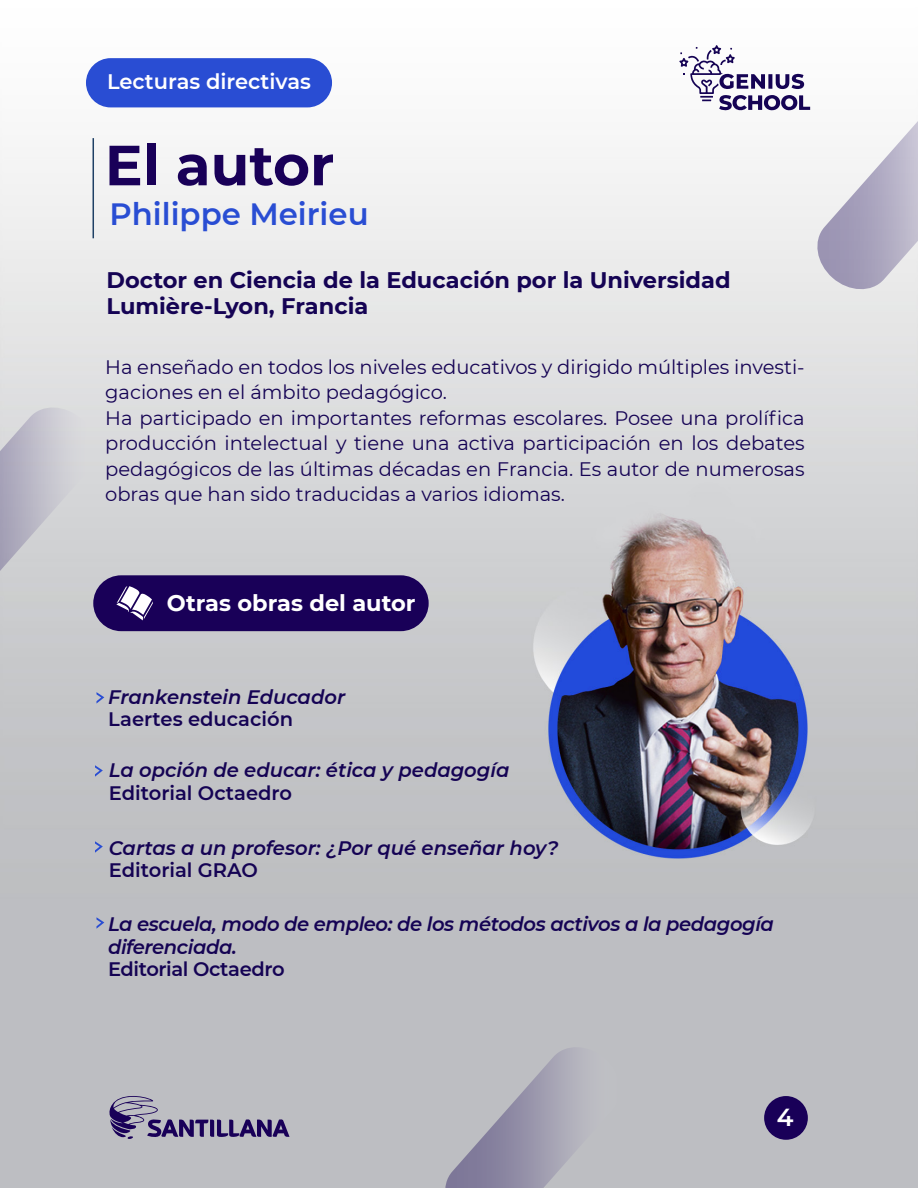
<style>
.page{position:relative;width:918px;height:1188px;background:#fff}
.page>*{position:absolute;margin:0;border:0;box-sizing:border-box;transform-origin:0 0}
.t1{font:700 56.55px "Montserrat";color:#190058}
.t2{font:600 30.75px "Montserrat";color:#294dd3}
.t3{font:600 24.6px "Montserrat";color:#fff}
.t4{font:700 22.5px/25.7px "Montserrat";color:#150354}
.t5{font:700 22.5px "Montserrat";color:#fff}
.t6{font:600 21px "Montserrat";color:#fff}
.t7{font:19.5px/25.5px "Montserrat";color:#150354}
.t8{font:italic 600 19.5px/22.5px "Montserrat";letter-spacing:-.01em;color:#150354}
.t9{font:600 19.5px "Montserrat";color:#150354}
.t10{font:600 19.5px "Montserrat";letter-spacing:-.02em;color:#150354}
</style>
<div class="page">
<img style="left:0;top:58px;width:918px;height:1130px">
<svg style="left:679px;top:45px;width:131px;height:66px"></svg>
<svg style="left:109px;top:1096px;width:181px;height:45px;background:#9792a9"></svg>
<hr style="left:93px;top:138px;width:1px;height:100px;background:#1f4065">
<div style="left:93px;top:575px;width:336px;height:56px;background:#190058;border-radius:28px"></div>
<div style="left:764px;top:1096px;width:44px;height:44px;background:#190058;border-radius:50%"></div>
<svg style="left:116px;top:586px;width:37px;height:34px"></svg>
<div style="left:86px;top:58px;width:246px;height:49px;background:#294dd3;border-radius:25px"></div>
<svg style="left:96px;top:692px;width:8px;height:12px"></svg>
<svg style="left:95px;top:765px;width:8px;height:12px"></svg>
<svg style="left:95px;top:841px;width:8px;height:12px"></svg>
<svg style="left:96px;top:917px;width:8px;height:12px"></svg>
<svg style="left:817px;top:103px;width:101px;height:186px"></svg>
<svg style="left:0;top:407px;width:96px;height:187px;background:#c7c7ce"></svg>
<svg style="left:445px;top:1047px;width:175px;height:141px;background:#adacb8"></svg>
<p class="t6" style="left:107px;top:67px;width:205px">Lecturas directivas</p>
<h1 class="t1" style="left:105px;top:124px;width:231px">El autor</h1>
<h2 class="t2" style="left:110px;top:193px;width:261px">Philippe Meirieu</h2>
<p class="t4" style="left:107px;top:266px;width:626px">Doctor en Ciencia de la Educación por la Universidad<br>Lumière-Lyon, Francia</p>
<p class="t7" style="left:105px;top:353px;width:701px">Ha enseñado en todos los niveles educativos y dirigido múltiples investi&shy;gaciones en el ámbito pedagógico.<br>Ha participado en importantes reformas escolares. Posee una prolífica producción intelectual y tiene una activa participación en los debates pedagógicos de las últimas décadas en Francia. Es autor de numerosas obras que han sido traducidas a varios idiomas.</p>
<p class="t5" style="left:167px;top:587px;width:250px">Otras obras del autor</p>
<p class="t8" style="left:108px;top:685px;width:238px">Frankenstein Educador</p>
<p class="t9" style="left:108px;top:705px;width:186px">Laertes educación</p>
<p class="t8" style="left:109px;top:758px;width:402px">La opción de educar: ética y pedagogía</p>
<p class="t9" style="left:109px;top:779px;width:185px">Editorial Octaedro</p>
<p class="t8" style="left:109px;top:836px;width:451px">Cartas a un profesor: ¿Por qué enseñar hoy?</p>
<p class="t9" style="left:109px;top:856px;width:151px">Editorial GRAO</p>
<p class="t8" style="left:108px;top:912px;width:667px">La escuela, modo de empleo: de los métodos activos a la pedagogía diferenciada.</p>
<p class="t10" style="left:108px;top:956px;width:178px">Editorial Octaedro</p>
<p class="t3" style="left:777px;top:1100px;width:18px">4</p>
</div>
